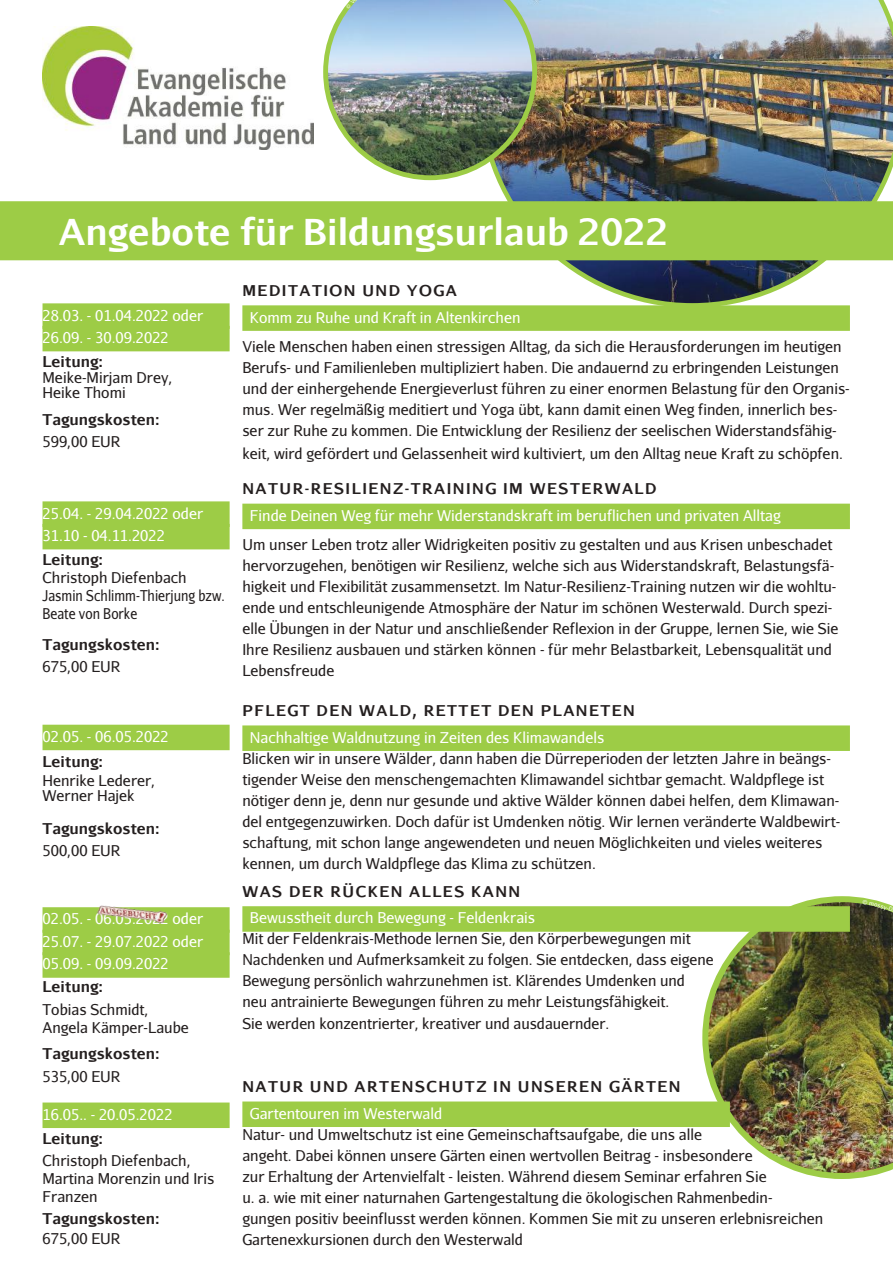
<style>
.page{position:relative;width:893px;height:1263px;background:#fff}
.page>*{position:absolute;margin:0;border:0;box-sizing:border-box;transform-origin:0 0}
.t1{font:700 36px "Aurulent Sans";color:#fff}
.t2{font:15px/21px "Aurulent Sans";color:#241f1f}
.t3{font:15px/22.5px "Aurulent Sans";color:#fff}
.t4{font:700 15px "Aurulent Sans";letter-spacing:.1em;color:#241f1f}
</style>
<div class="page">
<img style="left:702px;top:896px;width:191px;height:283px">
<div style="left:43px;top:303px;width:187px;height:26px;background:#9dcc46"></div>
<div style="left:43px;top:326px;width:187px;height:25px;background:#9dcc46"></div>
<div style="left:43px;top:501px;width:187px;height:26px;background:#9dcc46"></div>
<div style="left:43px;top:524px;width:187px;height:25px;background:#9dcc46"></div>
<div style="left:43px;top:725px;width:187px;height:25px;background:#9dcc46"></div>
<div style="left:43px;top:907px;width:187px;height:26px;background:#9dcc46"></div>
<div style="left:43px;top:930px;width:187px;height:25px;background:#9dcc46"></div>
<div style="left:43px;top:952px;width:187px;height:26px;background:#9dcc46"></div>
<div style="left:43px;top:1102px;width:187px;height:26px;background:#9dcc46"></div>
<div style="left:242px;top:305px;width:608px;height:26px;background:#9dcc46"></div>
<div style="left:242px;top:504px;width:608px;height:25px;background:#9dcc46"></div>
<div style="left:242px;top:725px;width:608px;height:26px;background:#9dcc46"></div>
<div style="left:242px;top:906px;width:608px;height:26px;background:#9dcc46"></div>
<div style="left:242px;top:1101px;width:488px;height:26px;background:#9dcc46"></div>
<img style="left:43px;top:27px;width:271px;height:122px">
<img style="left:479px;top:0;width:414px;height:306px">
<div style="left:1px;top:202px;width:891px;height:58px;background:#9dcc46"></div>
<div style="left:0;top:201px;width:893px;height:59px;border:2px solid #9dcc46"></div>
<img style="left:96px;top:905px;width:72px;height:19px">
<svg style="left:863px;top:899px;width:30px;height:13px"></svg>
<img style="left:323px;top:0;width:214px;height:180px">
<h1 class="t1" style="left:59px;top:205px;width:611px">ANGEBOTE FÜR BILDUNGSURLAUB 2022</h1>
<p class="t3" style="left:43px;top:303px;width:162px">28.03. - 01.04.2022 oder<br>26.09. - 30.09.2022</p>
<p class="t4" style="left:43px;top:350px;width:62px">LEITUNG:</p>
<p class="t2" style="left:43px;top:370px;width:131px;line-height:15px">Meike-Mirjam Drey,<br>Heike Thomi</p>
<p class="t4" style="left:43px;top:408px;width:119px">TAGUNGSKOSTEN:</p>
<p class="t2" style="left:43px;top:431px;width:79px">599,00 EUR</p>
<p class="t3" style="left:43px;top:501px;width:162px">25.04. - 29.04.2022 oder<br>31.10 - 04.11.2022</p>
<p class="t4" style="left:43px;top:548px;width:62px">LEITUNG:</p>
<p class="t2" style="left:43px;top:568px;width:184px;line-height:18px">Christoph Diefenbach<br>Jasmin Schlimm-Thierjung bzw.<br>Beate von Borke</p>
<p class="t4" style="left:43px;top:633px;width:119px">TAGUNGSKOSTEN:</p>
<p class="t2" style="left:43px;top:656px;width:79px">675,00 EUR</p>
<p class="t3" style="left:43px;top:725px;width:128px">02.05. - 06.05.2022</p>
<p class="t4" style="left:43px;top:750px;width:62px">LEITUNG:</p>
<p class="t2" style="left:43px;top:773px;width:114px;line-height:15px">Henrike Lederer,<br>Werner Hajek</p>
<p class="t4" style="left:43px;top:817px;width:119px">TAGUNGSKOSTEN:</p>
<p class="t2" style="left:43px;top:840px;width:79px">500,00 EUR</p>
<p class="t3" style="left:43px;top:907px;width:162px;text-align:justify">02.05. - 06.05.2022 oder 25.07. - 29.07.2022 oder 05.09. - 09.09.2022</p>
<p class="t4" style="left:43px;top:975px;width:62px">LEITUNG:</p>
<p class="t2" style="left:43px;top:999px;width:148px;line-height:18px">Tobias Schmidt,<br>Angela Kämper-Laube</p>
<p class="t4" style="left:43px;top:1042px;width:119px">TAGUNGSKOSTEN:</p>
<p class="t2" style="left:43px;top:1065px;width:79px">535,00 EUR</p>
<p class="t3" style="left:43px;top:1102px;width:132px">16.05.. - 20.05.2022</p>
<p class="t4" style="left:43px;top:1127px;width:62px">LEITUNG:</p>
<p class="t2" style="left:43px;top:1151px;width:173px;line-height:18px">Christoph Diefenbach,<br>Martina Morenzin und Iris<br>Franzen</p>
<p class="t4" style="left:43px;top:1207px;width:119px">TAGUNGSKOSTEN:</p>
<p class="t2" style="left:43px;top:1227px;width:79px">675,00 EUR</p>
<p class="t4" style="left:242px;top:279px;width:216px">MEDITATION UND YOGA</p>
<p class="t3" style="left:250px;top:305px;width:272px">Komm zu Ruhe und Kraft in Altenkirchen</p>
<p class="t2" style="left:242px;top:336px;width:609px">Viele Menschen haben einen stressigen Alltag, da sich die Herausforderungen im heutigen Berufs- und Familienleben multipliziert haben. Die andauernd zu erbringenden Leistungen und der einhergehende Energieverlust führen zu einer enormen Belastung für den Organis&shy;mus. Wer regelmäßig meditiert und Yoga übt, kann damit einen Weg finden, innerlich bes&shy;ser zur Ruhe zu kommen. Die Entwicklung der Resilienz der seelischen Widerstandsfähig-</p>
<p class="t2" style="left:242px;top:442px;width:602px">keit, wird gefördert und Gelassenheit wird kultiviert, um den Alltag neue Kraft zu schöpfen.</p>
<p class="t4" style="left:242px;top:477px;width:416px">NATUR-RESILIENZ-TRAINING IM WESTERWALD</p>
<p class="t3" style="left:250px;top:504px;width:532px">Finde Deinen Weg für mehr Widerstandskraft im beruflichen und privaten Alltag</p>
<p class="t2" style="left:242px;top:534px;width:598px">Um unser Leben trotz aller Widrigkeiten positiv zu gestalten und aus Krisen unbeschadet hervorzugehen, benötigen wir Resilienz, welche sich aus Widerstandskraft, Belastungsfä&shy;higkeit und Flexibilität zusammensetzt. Im Natur-Resilienz-Training nutzen wir die wohltu&shy;ende und entschleunigende Atmosphäre der Natur im schönen Westerwald. Durch spezi&shy;elle Übungen in der Natur und anschließender Reflexion in der Gruppe, lernen Sie, wie Sie Ihre Resilienz ausbauen und stärken können - für mehr Belastbarkeit, Lebensqualität und Lebensfreude</p>
<p class="t4" style="left:242px;top:699px;width:394px">PFLEGT DEN WALD, RETTET DEN PLANETEN</p>
<p class="t3" style="left:250px;top:725px;width:356px">Nachhaltige Waldnutzung in Zeiten des Klimawandels</p>
<p class="t2" style="left:242px;top:747px;width:599px">Blicken wir in unsere Wälder, dann haben die Dürreperioden der letzten Jahre in beängs&shy;tigender Weise den menschengemachten Klimawandel sichtbar gemacht. Waldpflege ist nötiger denn je, denn nur gesunde und aktive Wälder können dabei helfen, dem Klimawan&shy;del entgegenzuwirken. Doch dafür ist Umdenken nötig. Wir lernen veränderte Waldbewirt&shy;schaftung, mit schon lange angewendeten und neuen Möglichkeiten und vieles weiteres kennen, um durch Waldpflege das Klima zu schützen.</p>
<p class="t4" style="left:242px;top:880px;width:279px">WAS DER RÜCKEN ALLES KANN</p>
<p class="t3" style="left:250px;top:906px;width:287px">Bewusstheit durch Bewegung - Feldenkrais</p>
<p class="t2" style="left:242px;top:928px;width:473px">Mit der Feldenkrais-Methode lernen Sie, den Körperbewegungen mit Nachdenken und Aufmerksamkeit zu folgen. Sie entdecken, dass eigene Bewegung persönlich wahrzunehmen ist. Klärendes Umdenken und<br>neu antrainierte Bewegungen führen zu mehr Leistungsfähigkeit.<br>Sie werden konzentrierter, kreativer und ausdauernder.</p>
<p class="t4" style="left:242px;top:1075px;width:440px">NATUR UND ARTENSCHUTZ IN UNSEREN GÄRTEN</p>
<p class="t3" style="left:250px;top:1101px;width:194px">Gartentouren im Westerwald</p>
<p class="t2" style="left:242px;top:1123px;width:583px">Natur- und Umweltschutz ist eine Gemeinschaftsaufgabe, die uns alle<br>angeht. Dabei können unsere Gärten einen wertvollen Beitrag - insbesondere<br>zur Erhaltung der Artenvielfalt - leisten. Während diesem Seminar erfahren Sie<br>u. a. wie mit einer naturnahen Gartengestaltung die ökologischen Rahmenbedin&shy;gungen positiv beeinflusst werden können. Kommen Sie mit zu unseren erlebnisreichen Gartenexkursionen durch den Westerwald</p>
</div>
